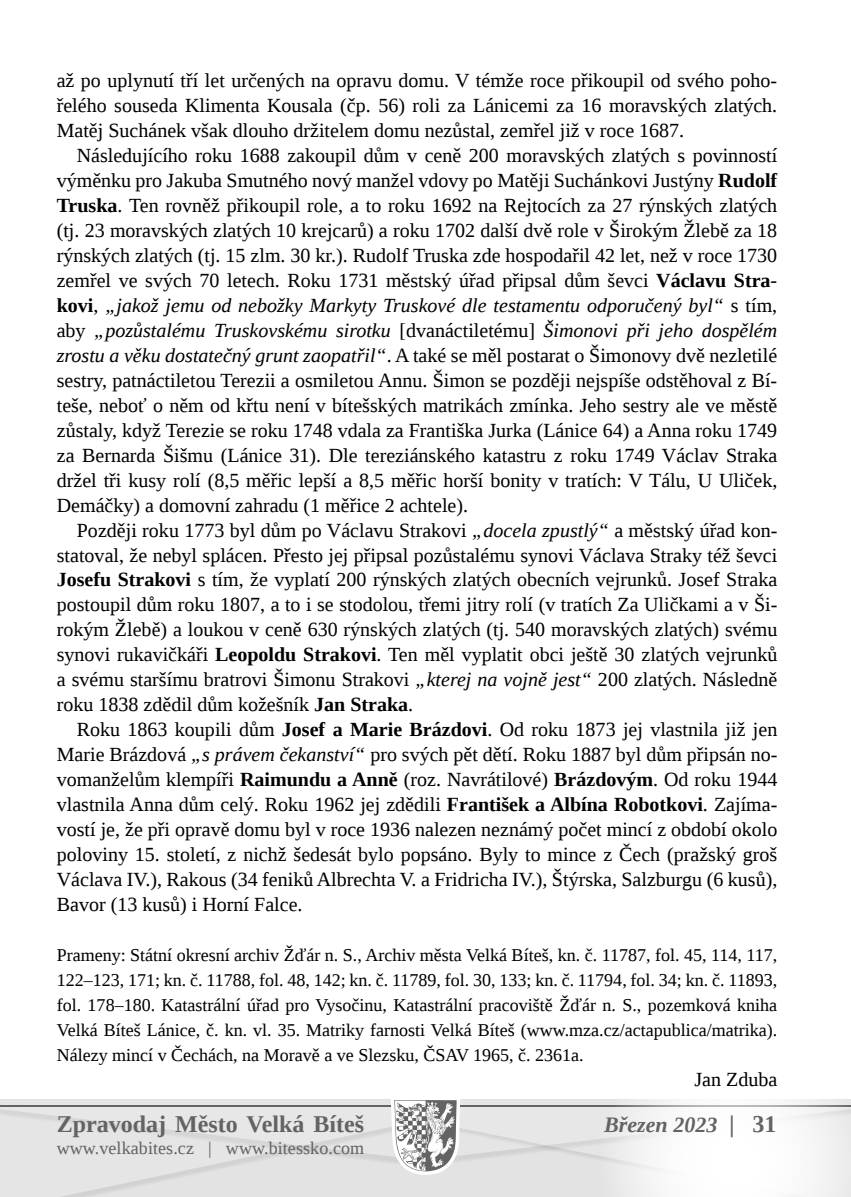
<style>
.page{position:relative;width:851px;height:1197px;background:#fff}
.page>*{position:absolute;margin:0;border:0;box-sizing:border-box;transform-origin:0 0}
.t1{font:700 24px "Liberation Serif";color:#646363}
.t2{font:italic 700 22px "Liberation Serif";color:#646363}
.t3{font:20px/25px "Liberation Serif";color:#000;text-align:justify}
.t4{font:18px/25px "Liberation Serif";color:#000;text-align:justify}
.t5{font:18px "Liberation Serif";letter-spacing:.005em;color:#646363}
.s1{font-weight:700}
.s2{font-style:italic}
.s3{font-size:24px}
.s4{font-style:normal;font-size:24px}
</style>
<div class="page">
<svg style="left:0;top:1099px;width:598px;height:97px;background:#ddd"></svg>
<svg style="left:598px;top:1099px;width:252px;height:97px"></svg>
<p class="t3" style="left:57px;top:68px;width:722px">až po uplynutí tří let určených na opravu domu. V témže roce přikoupil od svého poho&shy;řelého souseda Klimenta Kousala (čp. 56) roli za Lánicemi za 16 moravských zlatých.<br>Matěj Suchánek však dlouho držitelem domu nezůstal, zemřel již v roce 1687.</p>
<p class="t3" style="left:57px;top:143px;width:722px;text-indent:20px">Následujícího roku 1688 zakoupil dům v ceně 200 moravských zlatých s povinností výměnku pro Jakuba Smutného nový manžel vdovy po Matěji Suchánkovi Justýny <span class="s1">Rudolf Truska</span>. Ten rovněž přikoupil role, a to roku 1692 na Rejtocích za 27 rýnských zlatých (tj. 23 moravských zlatých 10 krejcarů) a roku 1702 další dvě role v Širokým Žlebě za 18 rýnských zlatých (tj. 15 zlm. 30 kr.). Rudolf Truska zde hospodařil 42 let, než v roce 1730 zemřel ve svých 70 letech. Roku 1731 městský úřad připsal dům ševci <span class="s1">Václavu Stra&shy;kovi</span>, <span class="s2">„jakož jemu od nebožky Markyty Truskové dle testamentu odporučený byl“</span> s tím, aby <span class="s2">„pozůstalému Truskovskému sirotku</span> [dvanáctiletému] <span class="s2">Šimonovi při jeho dospělém zrostu a věku dostatečný grunt zaopatřil“</span>. A také se měl postarat o Šimonovy dvě nezletilé sestry, patnáctiletou Terezii a osmiletou Annu. Šimon se později nejspíše odstěhoval z Bí&shy;teše, neboť o něm od křtu není v bítešských matrikách zmínka. Jeho sestry ale ve městě zůstaly, když Terezie se roku 1748 vdala za Františka Jurka (Lánice 64) a Anna roku 1749 za Bernarda Šišmu (Lánice 31). Dle tereziánského katastru z roku 1749 Václav Straka držel tři kusy rolí (8,5 měřic lepší a 8,5 měřic horší bonity v tratích: V Tálu, U Uliček, Demáčky) a domovní zahradu (1 měřice 2 achtele).</p>
<p class="t3" style="left:57px;top:517px;width:722px;text-indent:20px">Později roku 1773 byl dům po Václavu Strakovi <span class="s2">„docela zpustlý“</span> a městský úřad kon&shy;statoval, že nebyl splácen. Přesto jej připsal pozůstalému synovi Václava Straky též ševci <span class="s1">Josefu Strakovi</span> s tím, že vyplatí 200 rýnských zlatých obecních vejrunků. Josef Straka postoupil dům roku 1807, a to i se stodolou, třemi jitry rolí (v tratích Za Uličkami a v Ši&shy;rokým Žlebě) a loukou v ceně 630 rýnských zlatých (tj. 540 moravských zlatých) svému synovi rukavičkáři <span class="s1">Leopoldu Strakovi</span>. Ten měl vyplatit obci ještě 30 zlatých vejrunků a svému staršímu bratrovi Šimonu Strakovi <span class="s2">„kterej na vojně jest“</span> 200 zlatých. Následně roku 1838 zdědil dům kožešník <span class="s1">Jan Straka</span>.</p>
<p class="t3" style="left:57px;top:716px;width:722px;text-indent:20px">Roku 1863 koupili dům <span class="s1">Josef a Marie Brázdovi</span>. Od roku 1873 jej vlastnila již jen Marie Brázdová <span class="s2">„s právem čekanství“</span> pro svých pět dětí. Roku 1887 byl dům připsán no&shy;vomanželům klempíři <span class="s1">Raimundu a Anně</span> (roz. Navrátilové) <span class="s1">Brázdovým</span>. Od roku 1944 vlastnila Anna dům celý. Roku 1962 jej zdědili <span class="s1">František a Albína Robotkovi</span>. Zajíma&shy;vostí je, že při opravě domu byl v roce 1936 nalezen neznámý počet mincí z období okolo poloviny 15. století, z nichž šedesát bylo popsáno. Byly to mince z Čech (pražský groš Václava IV.), Rakous (34 feniků Albrechta V. a Fridricha IV.), Štýrska, Salzburgu (6 kusů), Bavor (13 kusů) i Horní Falce.</p>
<p class="t4" style="left:57px;top:942px;width:722px">Prameny: Státní okresní archiv Žďár n. S., Archiv města Velká Bíteš, kn. č. 11787, fol. 45, 114, 117, 122–123, 171; kn. č. 11788, fol. 48, 142; kn. č. 11789, fol. 30, 133; kn. č. 11794, fol. 34; kn. č. 11893, fol. 178–180. Katastrální úřad pro Vysočinu, Katastrální pracoviště Žďár n. S., pozemková kniha Velká Bíteš Lánice, č. kn. vl. 35. Matriky farnosti Velká Bíteš (www.mza.cz/actapublica/matrika).<br>Nálezy mincí v Čechách, na Moravě a ve Slezsku, ČSAV 1965, č. 2361a.</p>
<p class="t3" style="left:694px;top:1066px;width:84px">Jan Zduba</p>
<p class="t1" style="left:57px;top:1107px;width:309px">Zpravodaj Město Velká Bíteš</p>
<p class="t5" style="left:57px;top:1135px;width:309px">www.velkabites.cz | www.bitessko.com</p>
<p class="t2" style="left:604px;top:1110px;width:174px">Březen 2023 <span class="s3">|</span> <span class="s4">31</span></p>
</div>
